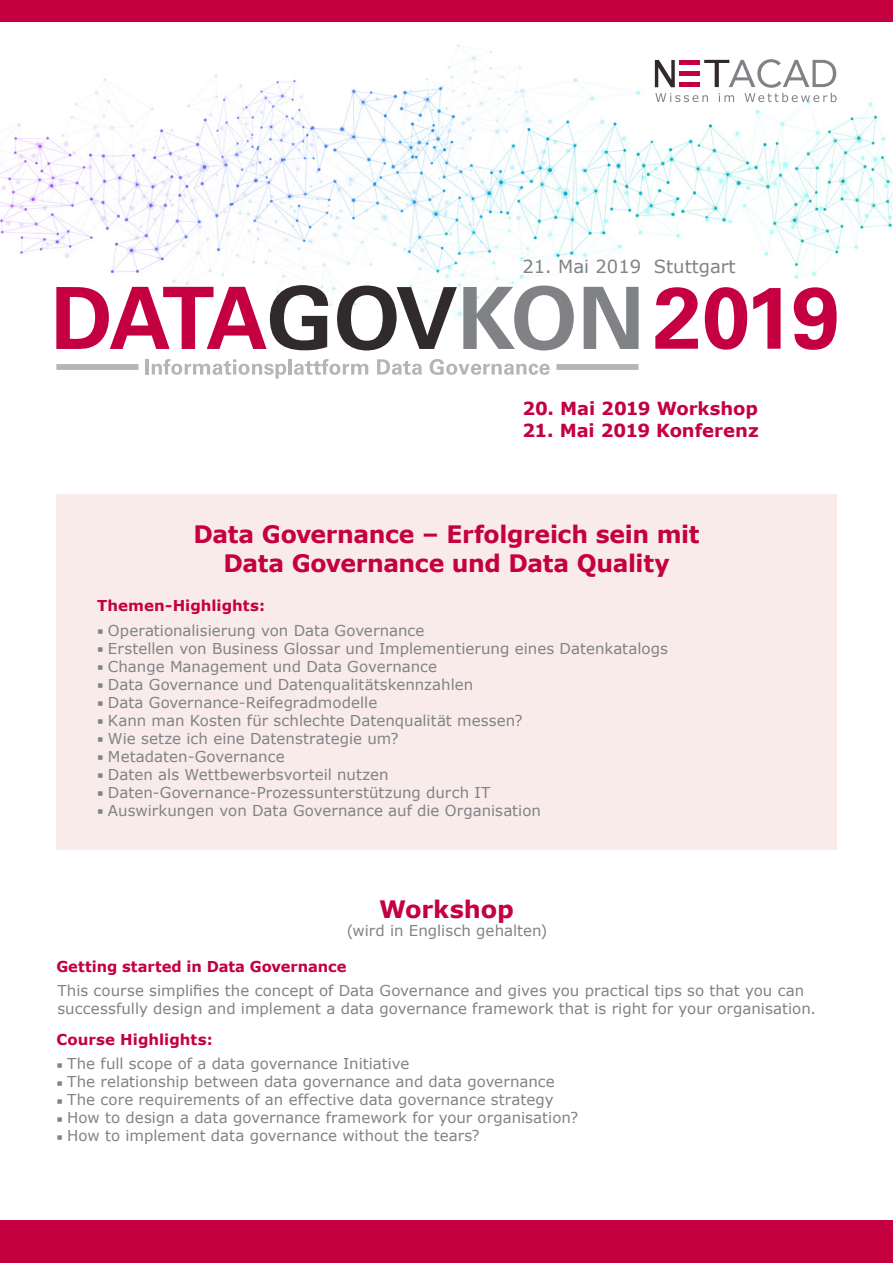
<style>
.page{position:relative;width:893px;height:1263px;background:#fff}
.page>*{position:absolute;margin:0;border:0;box-sizing:border-box;transform-origin:0 0}
.t1{font:700 24px/28.8px "Verdana";letter-spacing:-.015em;color:#c40041;text-align:center}
.t2{font:700 18px "Verdana";letter-spacing:-.005em;color:#c40041}
.t3{font:18px "Verdana";color:#808286}
.t4{font:15px/18px "Verdana";color:#808286}
.t5{font:700 15px "Verdana";color:#c40041}
</style>
<div class="page">
<div style="left:56px;top:494px;width:781px;height:355px;background:#f9ebe9"></div>
<img style="left:0;top:44px;width:893px;height:275px">
<svg style="left:655px;top:59px;width:182px;height:43px"></svg>
<svg style="left:655px;top:287px;width:43px;height:62px"></svg>
<svg style="left:705px;top:287px;width:42px;height:63px"></svg>
<svg style="left:753px;top:288px;width:28px;height:61px"></svg>
<svg style="left:794px;top:287px;width:43px;height:63px"></svg>
<svg style="left:56px;top:285px;width:272px;height:65px"></svg>
<svg style="left:337px;top:286px;width:120px;height:64px"></svg>
<svg style="left:463px;top:286px;width:111px;height:64px"></svg>
<svg style="left:584px;top:287px;width:55px;height:62px"></svg>
<hr style="left:146px;top:359px;width:3px;height:16px;background:#b4b5b8">
<svg style="left:152px;top:359px;width:134px;height:20px"></svg>
<hr style="left:289px;top:359px;width:3px;height:16px;background:#b4b5b8">
<svg style="left:294px;top:359px;width:74px;height:16px"></svg>
<svg style="left:377px;top:359px;width:45px;height:16px"></svg>
<svg style="left:430px;top:359px;width:120px;height:16px"></svg>
<div style="left:56px;top:364px;width:82px;height:6px;background:#b4b5b8"></div>
<div style="left:556px;top:364px;width:83px;height:6px;background:#b4b5b8"></div>
<div style="left:0;top:1220px;width:893px;height:43px;background:#c40041"></div>
<div style="left:0;top:0;width:893px;height:21px;background:#c40041"></div>
<p class="t3" style="left:522px;top:254px;width:215px">21. Mai 2019 Stuttgart</p>
<p class="t2" style="left:522px;top:396px;width:237px">20. Mai 2019 Workshop</p>
<p class="t2" style="left:522px;top:418px;width:238px">21. Mai 2019 Konferenz</p>
<h1 class="t1" style="left:193px;top:520px;width:507px">Data Governance – Erfolgreich sein mit<br>Data Governance und Data Quality</h1>
<p class="t5" style="left:97px;top:595px;width:170px">Themen-Highlights:</p>
<p class="t4" style="left:108px;top:621px;width:562px">Operationalisierung von Data Governance<br>Erstellen von Business Glossar und Implementierung eines Datenkatalogs Change Management und Data Governance<br>Data Governance und Datenqualitätskennzahlen<br>Data Governance-Reifegradmodelle<br>Kann man Kosten für schlechte Datenqualität messen?<br>Wie setze ich eine Datenstrategie um?<br>Metadaten-Governance<br>Daten als Wettbewerbsvorteil nutzen Daten-Governance-Prozessunterstützung durch IT<br>Auswirkungen von Data Governance auf die Organisation</p>
<h1 class="t1" style="left:379px;top:894px;width:136px">Workshop</h1>
<p class="t4" style="left:347px;top:921px;width:202px">(wird in Englisch gehalten)</p>
<p class="t5" style="left:56px;top:956px;width:292px">Getting started in Data Governance</p>
<p class="t4" style="left:57px;top:981px;width:760px">This course simplifies the concept of Data Governance and gives you practical tips so that you can successfully design and implement a data governance framework that is right for your organisation.</p>
<p class="t5" style="left:56px;top:1029px;width:158px">Course Highlights:</p>
<p class="t4" style="left:67px;top:1055px;width:512px">The full scope of a data governance Initiative<br>The relationship between data governance and data governance The core requirements of an effective data governance strategy How to design a data governance framework for your organisation?<br>How to implement data governance without the tears?</p>
</div>
